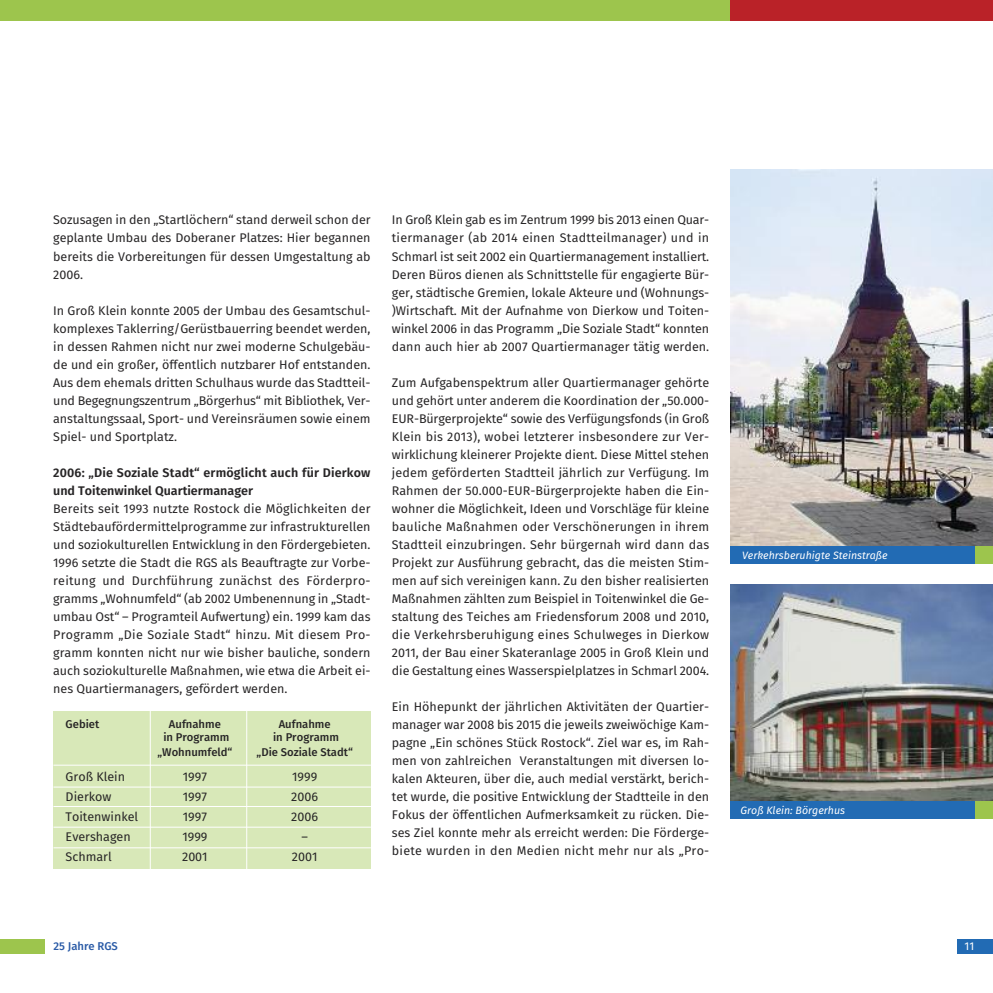
<style>
.page{position:relative;width:993px;height:993px;background:#fff}
.page>*{position:absolute;margin:0;border:0;box-sizing:border-box;transform-origin:0 0}
.t1{font:12.5px/18px "Fira Sans";color:#272526;text-align:justify}
.t2{font:600 12.5px/18px "Fira Sans";letter-spacing:.01em;color:#272526}
.t3{font:500 11.25px "Fira Sans";color:#272526}
.t4{font:500 11.25px "Fira Sans";color:#295aa6}
.t5{font:11.25px "Fira Sans";color:#fff}
.t6{font:italic 10.62px "Fira Sans";color:#fff}
</style>
<div class="page">
<div style="left:957px;top:939px;width:35px;height:14px;background:#226bb4"></div>
<div style="left:0;top:0;width:730px;height:21px;background:#9dc54d"></div>
<div style="left:730px;top:0;width:262px;height:21px;background:#ba2228"></div>
<div style="left:0;top:939px;width:44px;height:14px;background:#9dc54d"></div>
<img style="left:730px;top:169px;width:262px;height:376px">
<img style="left:730px;top:584px;width:262px;height:217px">
<div style="left:730px;top:545px;width:262px;height:18px;background:#226bb4"></div>
<div style="left:730px;top:801px;width:262px;height:17px;background:#226bb4"></div>
<div style="left:974px;top:545px;width:18px;height:18px;background:#9dc54d"></div>
<div style="left:974px;top:801px;width:18px;height:17px;background:#9dc54d"></div>
<div style="left:53px;top:710px;width:318px;height:158px;background:#d8e8b8"></div>
<hr style="left:53px;top:764px;width:318px;height:1px;background:#fff">
<hr style="left:53px;top:786px;width:318px;height:1px;background:#fff">
<hr style="left:53px;top:805px;width:318px;height:1px;background:#fff">
<hr style="left:53px;top:826px;width:318px;height:1px;background:#fff">
<hr style="left:53px;top:847px;width:318px;height:1px;background:#fff">
<hr style="left:150px;top:707px;width:1px;height:166px;background:#fff">
<hr style="left:246px;top:707px;width:1px;height:166px;background:#fff">
<p class="t1" style="left:53px;top:211px;width:319px">Sozusagen in den „Startlöchern“ stand derweil schon der geplante Umbau des Doberaner Platzes: Hier begannen bereits die Vorbereitungen für dessen Umgestaltung ab 2006.</p>
<p class="t1" style="left:53px;top:301px;width:319px">In Groß Klein konnte 2005 der Umbau des Gesamtschul&shy;komplexes Taklerring/Gerüstbauerring beendet werden, in dessen Rahmen nicht nur zwei moderne Schulgebäu&shy;de und ein großer, öffentlich nutzbarer Hof entstanden.<br>Aus dem ehemals dritten Schulhaus wurde das Stadtteil&shy;und Begegnungszentrum „Börgerhus“ mit Bibliothek, Ver&shy;anstaltungssaal, Sport- und Vereinsräumen sowie einem Spiel- und Sportplatz.</p>
<p class="t2" style="left:53px;top:462px;width:319px">2006: „Die Soziale Stadt“ ermöglicht auch für Dierkow und Toitenwinkel Quartiermanager</p>
<p class="t1" style="left:53px;top:499px;width:319px">Bereits seit 1993 nutzte Rostock die Möglichkeiten der Städtebaufördermittelprogramme zur infrastrukturellen und soziokulturellen Entwicklung in den Fördergebieten.<br>1996 setzte die Stadt die RGS als Beauftragte zur Vorbe&shy;reitung und Durchführung zunächst des Förderpro&shy;gramms „Wohnumfeld“ (ab 2002 Umbenennung in „Stadt&shy;umbau Ost“ – Programteil Aufwertung) ein. 1999 kam das Programm „Die Soziale Stadt“ hinzu. Mit diesem Pro&shy;gramm konnten nicht nur wie bisher bauliche, sondern auch soziokulturelle Maßnahmen, wie etwa die Arbeit ei&shy;nes Quartiermanagers, gefördert werden.</p>
<p class="t3" style="left:66px;top:714px;width:35px">Gebiet</p>
<p class="t3" style="left:169px;top:714px;width:53px">Aufnahme</p>
<p class="t3" style="left:278px;top:714px;width:53px">Aufnahme</p>
<p class="t3" style="left:163px;top:727px;width:67px">in Programm</p>
<p class="t3" style="left:273px;top:727px;width:67px">in Programm</p>
<p class="t3" style="left:157px;top:742px;width:76px">„Wohnumfeld“</p>
<p class="t3" style="left:256px;top:742px;width:98px">„Die Soziale Stadt“</p>
<p class="t1" style="left:66px;top:767px;width:61px">Groß Klein</p>
<p class="t1" style="left:183px;top:767px;width:26px">1997</p>
<p class="t1" style="left:292px;top:767px;width:27px">1999</p>
<p class="t1" style="left:66px;top:787px;width:47px">Dierkow</p>
<p class="t1" style="left:183px;top:787px;width:26px">1997</p>
<p class="t1" style="left:291px;top:787px;width:28px">2006</p>
<p class="t1" style="left:66px;top:807px;width:74px">Toitenwinkel</p>
<p class="t1" style="left:183px;top:807px;width:26px">1997</p>
<p class="t1" style="left:291px;top:807px;width:28px">2006</p>
<p class="t1" style="left:66px;top:827px;width:67px">Evershagen</p>
<p class="t1" style="left:182px;top:827px;width:27px">1999</p>
<p class="t1" style="left:301px;top:827px;width:8px">–</p>
<p class="t1" style="left:66px;top:847px;width:48px">Schmarl</p>
<p class="t1" style="left:182px;top:847px;width:27px">2001</p>
<p class="t1" style="left:292px;top:847px;width:27px">2001</p>
<p class="t1" style="left:392px;top:211px;width:319px">In Groß Klein gab es im Zentrum 1999 bis 2013 einen Quar&shy;tiermanager (ab 2014 einen Stadtteilmanager) und in Schmarl ist seit 2002 ein Quartiermanagement installiert.<br>Deren Büros dienen als Schnittstelle für engagierte Bür&shy;ger, städtische Gremien, lokale Akteure und (Wohnungs-)Wirtschaft. Mit der Aufnahme von Dierkow und Toiten&shy;winkel 2006 in das Programm „Die Soziale Stadt“ konnten dann auch hier ab 2007 Quartiermanager tätig werden.</p>
<p class="t1" style="left:392px;top:373px;width:319px">Zum Aufgabenspektrum aller Quartiermanager gehörte und gehört unter anderem die Koordination der „50.000- EUR-Bürgerprojekte“ sowie des Verfügungsfonds (in Groß Klein bis 2013), wobei letzterer insbesondere zur Ver&shy;wirklichung kleinerer Projekte dient. Diese Mittel stehen jedem geförderten Stadtteil jährlich zur Verfügung. Im Rahmen der 50.000-EUR-Bürgerprojekte haben die Ein&shy;wohner die Möglichkeit, Ideen und Vorschläge für kleine bauliche Maßnahmen oder Verschönerungen in ihrem Stadtteil einzubringen. Sehr bürgernah wird dann das Projekt zur Ausführung gebracht, das die meisten Stim&shy;men auf sich vereinigen kann. Zu den bisher realisierten Maßnahmen zählten zum Beispiel in Toitenwinkel die Ge&shy;staltung des Teiches am Friedensforum 2008 und 2010, die Verkehrsberuhigung eines Schulweges in Dierkow 2011, der Bau einer Skateranlage 2005 in Groß Klein und die Gestaltung eines Wasserspielplatzes in Schmarl 2004.</p>
<p class="t1" style="left:392px;top:697px;width:319px">Ein Höhepunkt der jährlichen Aktivitäten der Quartier&shy;manager war 2008 bis 2015 die jeweils zweiwöchige Kam&shy;pagne „Ein schönes Stück Rostock“. Ziel war es, im Rah&shy;men von zahlreichen Veranstaltungen mit diversen lo&shy;kalen Akteuren, über die, auch medial verstärkt, berich&shy;tet wurde, die positive Entwicklung der Stadtteile in den Fokus der öffentlichen Aufmerksamkeit zu rücken. Die&shy;ses Ziel konnte mehr als erreicht werden: Die Förderge&shy;biete wurden in den Medien nicht mehr nur als „Pro-</p>
<p class="t6" style="left:741px;top:546px;width:147px">Verkehrsberuhigte Steinstraße</p>
<p class="t6" style="left:740px;top:802px;width:106px">Groß Klein: Börgerhus</p>
<p class="t4" style="left:53px;top:937px;width:66px">25 Jahre RGS</p>
<p class="t5" style="left:964px;top:937px;width:11px">11</p>
</div>
